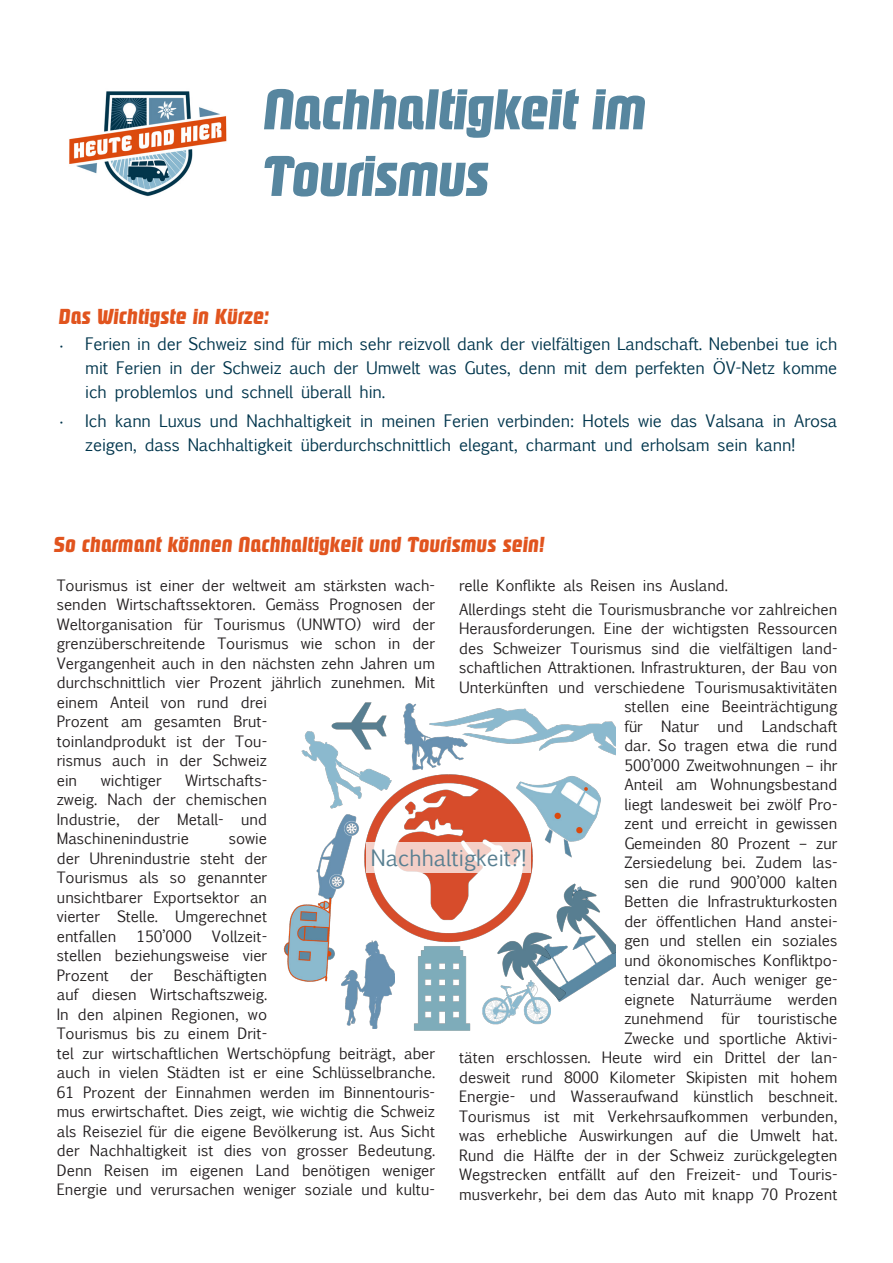
<style>
.page{position:relative;width:893px;height:1263px;background:#fff}
.page>*{position:absolute;margin:0;border:0;box-sizing:border-box;transform-origin:0 0}
.t1{font:italic 700 55.5px "Pasadena";letter-spacing:-.02em;color:#57869f}
.t2{font:21.6px "Euphemia UCAS";color:#587f91}
.t3{font:italic 700 21px "Pasadena";color:#e1541e}
.t4{font:16.5px/24px "Euphemia UCAS";letter-spacing:-.01em;color:#00354c;text-align:justify}
.t5{font:15px/19.5px "Euphemia UCAS";color:#231f20;text-align:justify}
</style>
<div class="page">
<img style="left:69px;top:91px;width:158px;height:106px">
<img style="left:470px;top:708px;width:146px;height:48px">
<img style="left:364px;top:752px;width:169px;height:189px">
<img style="left:301px;top:731px;width:92px;height:80px">
<img style="left:398px;top:703px;width:72px;height:69px">
<img style="left:342px;top:941px;width:52px;height:87px">
<img style="left:513px;top:886px;width:16px;height:15px">
<img style="left:316px;top:814px;width:43px;height:82px">
<img style="left:283px;top:896px;width:52px;height:86px">
<img style="left:501px;top:751px;width:110px;height:106px">
<img style="left:394px;top:941px;width:77px;height:90px">
<img style="left:326px;top:702px;width:66px;height:56px">
<img style="left:474px;top:901px;width:116px;height:124px">
<img style="left:529px;top:864px;width:87px;height:119px">
<div style="left:366px;top:842px;width:165px;height:31px;background:#fff;opacity:.74"></div>
<p class="t1" style="left:261px;top:77px;width:385px">Nachhaltigkeit im</p>
<p class="t1" style="left:261px;top:144px;width:228px">Tourismus</p>
<p class="t3" style="left:58px;top:304px;width:212px">Das Wichtigste in Kürze:</p>
<p class="t4" style="left:85px;top:332px;width:754px;text-indent:-27px">• Ferien in der Schweiz sind für mich sehr reizvoll dank der vielfältigen Landschaft. Nebenbei tue ich mit Ferien in der Schweiz auch der Umwelt was Gutes, denn mit dem perfekten ÖV-Netz komme ich problemlos und schnell überall hin.</p>
<p class="t4" style="left:85px;top:408px;width:753px;text-indent:-27px">• Ich kann Luxus und Nachhaltigkeit in meinen Ferien verbinden: Hotels wie das Valsana in Arosa zeigen, dass Nachhaltigkeit überdurchschnittlich elegant, charmant und erholsam sein kann!</p>
<p class="t3" style="left:53px;top:532px;width:492px">So charmant können Nachhaltigkeit und Tourismus sein!</p>
<p class="t5" style="left:459px;top:575px;width:270px">relle Konflikte als Reisen ins Ausland.</p>
<p class="t5" style="left:459px;top:599px;width:380px;text-align:right">Allerdings steht die Tourismusbranche vor zahlreichen Herausforderungen. Eine der wichtigsten Ressourcen des Schweizer Tourismus sind die vielfältigen land&shy;schaftlichen Attraktionen. Infrastrukturen, der Bau von Unterkünften und verschiedene Tourismusaktivitäten stellen eine Beeinträchtigung<br>für Natur und Landschaft<br>dar. So tragen etwa die rund<br>500’000 Zweitwohnungen – ihr<br>Anteil am Wohnungsbestand<br>liegt landesweit bei zwölf Pro-<br>zent und erreicht in gewissen<br>Gemeinden 80 Prozent – zur<br>Zersiedelung bei. Zudem las-<br>sen die rund 900’000 kalten<br>Betten die Infrastrukturkosten<br>der öffentlichen Hand anstei-<br>gen und stellen ein soziales<br>und ökonomisches Konfliktpo-<br>tenzial dar. Auch weniger ge-<br>eignete Naturräume werden<br>zunehmend für touristische<br>Zwecke und sportliche Aktivi-<br>täten erschlossen. Heute wird ein Drittel der lan&shy;desweit rund 8000 Kilometer Skipisten mit hohem Energie- und Wasseraufwand künstlich beschneit.<br>Tourismus ist mit Verkehrsaufkommen verbunden, was erhebliche Auswirkungen auf die Umwelt hat.<br>Rund die Hälfte der in der Schweiz zurückgelegten Wegstrecken entfällt auf den Freizeit- und Touris&shy;musverkehr, bei dem das Auto mit knapp 70 Prozent</p>
<p class="t5" style="left:57px;top:575px;width:380px;text-align:left">Tourismus ist einer der weltweit am stärksten wach&shy;senden Wirtschaftssektoren. Gemäss Prognosen der Weltorganisation für Tourismus (UNWTO) wird der grenzüberschreitende Tourismus wie schon in der Vergangenheit auch in den nächsten zehn Jahren um durchschnittlich vier Prozent jährlich zunehmen. Mit einem Anteil von rund drei<br>Prozent am gesamten Brut-<br>toinlandprodukt ist der Tou-<br>rismus auch in der Schweiz<br>ein</p>
<p class="t5" style="left:57px;top:770px;width:212px;text-indent:128px">Wirtschafts&shy;zweig. Nach der chemischen Industrie, der Metall- und Maschinenindustrie</p>
<p class="t5" style="left:101px;top:770px;width:62px">wichtiger</p>
<p class="t5" style="left:57px;top:829px;width:212px;text-indent:172px">sowie der Uhrenindustrie steht der Tourismus als so genannter unsichtbarer Exportsektor an vierter Stelle. Umgerechnet entfallen</p>
<p class="t2" style="left:371px;top:842px;width:157px">Nachhaltigkeit?!</p>
<p class="t5" style="left:136px;top:926px;width:57px">150’000</p>
<p class="t5" style="left:57px;top:926px;width:212px;text-indent:155px">Vollzeit&shy;stellen beziehungsweise vier Prozent</p>
<p class="t5" style="left:57px;top:965px;width:380px;text-align:left;text-indent:117px">Beschäftigten<br>auf diesen Wirtschaftszweig.<br>In den alpinen Regionen, wo<br>Tourismus bis zu einem Drit-<br>tel zur wirtschaftlichen Wertschöpfung beiträgt, aber auch in vielen Städten ist er eine Schlüsselbranche.<br>61 Prozent der Einnahmen werden im Binnentouris&shy;mus erwirtschaftet. Dies zeigt, wie wichtig die Schweiz als Reiseziel für die eigene Bevölkerung ist. Aus Sicht der Nachhaltigkeit ist dies von grosser Bedeutung.<br>Denn Reisen im eigenen Land benötigen weniger Energie und verursachen weniger soziale und kultu-</p>
<p class="t5" style="left:130px;top:965px;width:24px">der</p>
</div>
